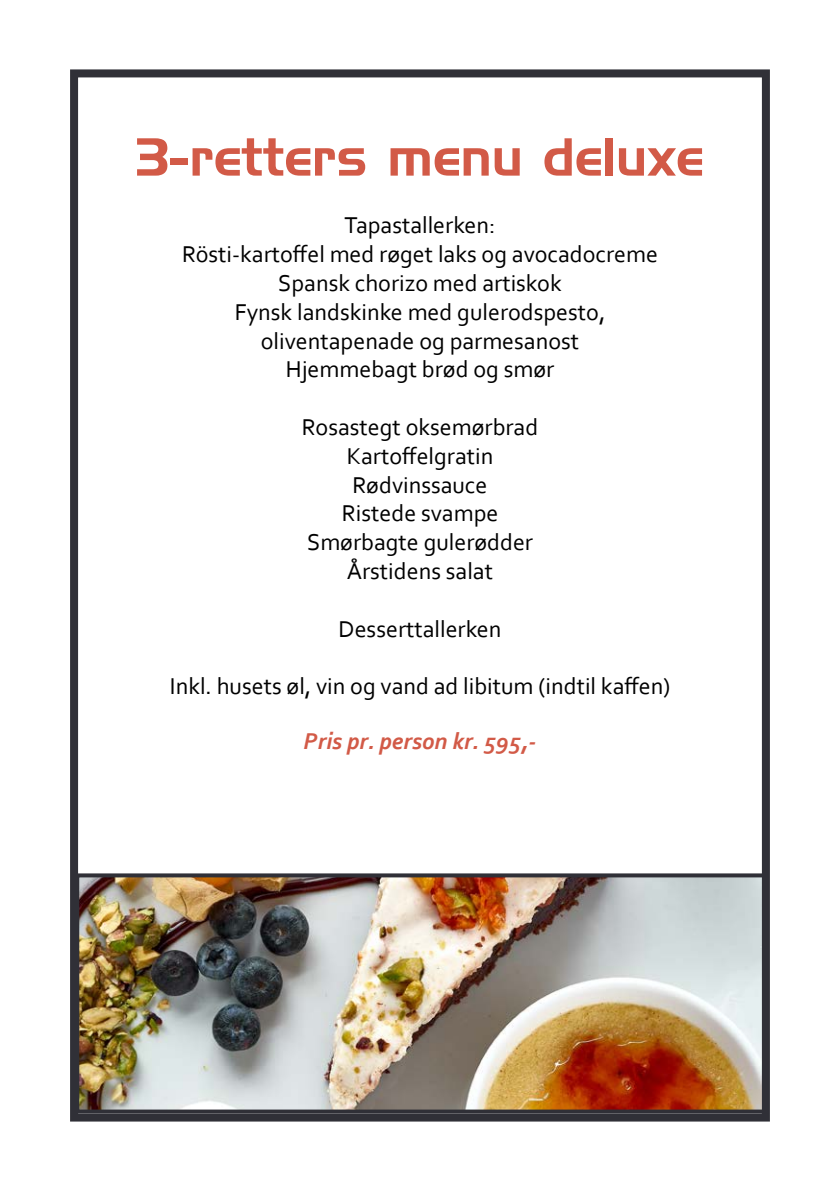
<style>
.page{position:relative;width:840px;height:1191px;background:#fff}
.page>*{position:absolute;margin:0;border:0;box-sizing:border-box;transform-origin:0 0}
.t1{font:52px "Handel Gothic BT";color:#d25a47}
.t2{font:24px/28.8px "Corbel";color:#000;text-align:center}
.t3{font:italic 700 24px "Corbel";color:#d25a47}
</style>
<div class="page">
<img style="left:80px;top:878px;width:680px;height:230px">
<div style="left:75px;top:873px;width:691px;height:240px;border:4px solid #303037"></div>
<div style="left:70px;top:69px;width:699px;height:1052px;border:8px solid #303037"></div>
<p class="t1" style="left:136px;top:125px;width:568px">3-retters menu deluxe</p>
<p class="t2" style="left:182px;top:210px;width:477px">Tapastallerken:<br>Rösti-kartoffel med røget laks og avocadocreme<br>Spansk chorizo med artiskok<br>Fynsk landskinke med gulerodspesto, oliventapenade og parmesanost<br>Hjemmebagt brød og smør</p>
<p class="t2" style="left:301px;top:412px;width:238px">Rosastegt oksemørbrad<br>Kartoffelgratin<br>Rødvinssauce<br>Ristede svampe<br>Smørbagte gulerødder<br>Årstidens salat</p>
<p class="t2" style="left:338px;top:613px;width:164px">Desserttallerken</p>
<p class="t2" style="left:170px;top:671px;width:501px">Inkl. husets øl, vin og vand ad libitum (indtil kaffen)</p>
<p class="t3" style="left:303px;top:726px;width:234px">Pris pr. person kr. 595,-</p>
</div>
